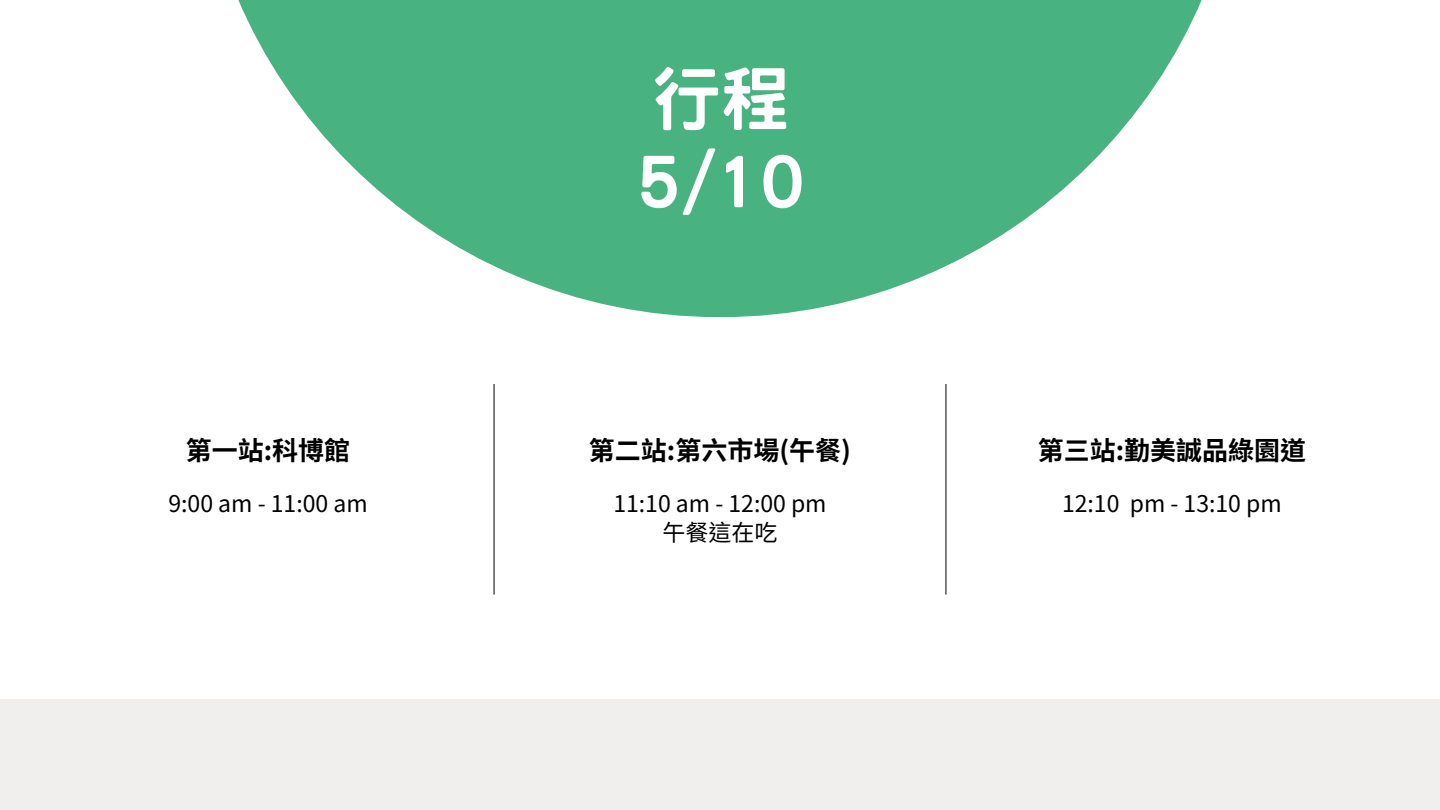
<style>
.page{position:relative;width:1440px;height:810px;background:#fff}
.page>*{position:absolute;margin:0;border:0;box-sizing:border-box;transform-origin:0 0}
.t1{font:800 70px/83.2px "Han Wang Hei";color:#fff}
.t2{font:700 26px "Noto Sans TC";color:#000}
.t3{font:23px "Noto Sans TC";color:#000}
</style>
<div class="page">
<svg style="left:238px;top:0;width:964px;height:317px;fill:#48b281"></svg>
<div style="left:0;top:699px;width:1440px;height:111px;background:#f1eeee"></div>
<hr style="left:494px;top:384px;width:1px;height:211px;background:#000">
<hr style="left:946px;top:384px;width:1px;height:211px;background:#000">
<p class="t2" style="left:186px;top:430px;width:166px">第一站:科博館</p>
<h2 class="t3" style="left:168px;top:485px;width:201px">9:00 am - 11:00 am</h2>
<h1 class="t1" style="left:637px;top:57px;width:168px">行程<br>5/10</h1>
<p class="t2" style="left:589px;top:430px;width:264px">第二站:第六市場(午餐)</p>
<h2 class="t3" style="left:613px;top:485px;width:215px">11:10 am - 12:00 pm</h2>
<p class="t3" style="left:663px;top:515px;width:116px">午餐這在吃</p>
<p class="t2" style="left:1038px;top:430px;width:270px">第三站:勤美誠品綠園道</p>
<h2 class="t3" style="left:1062px;top:485px;width:221px">12:10 pm - 13:10 pm</h2>
</div>
